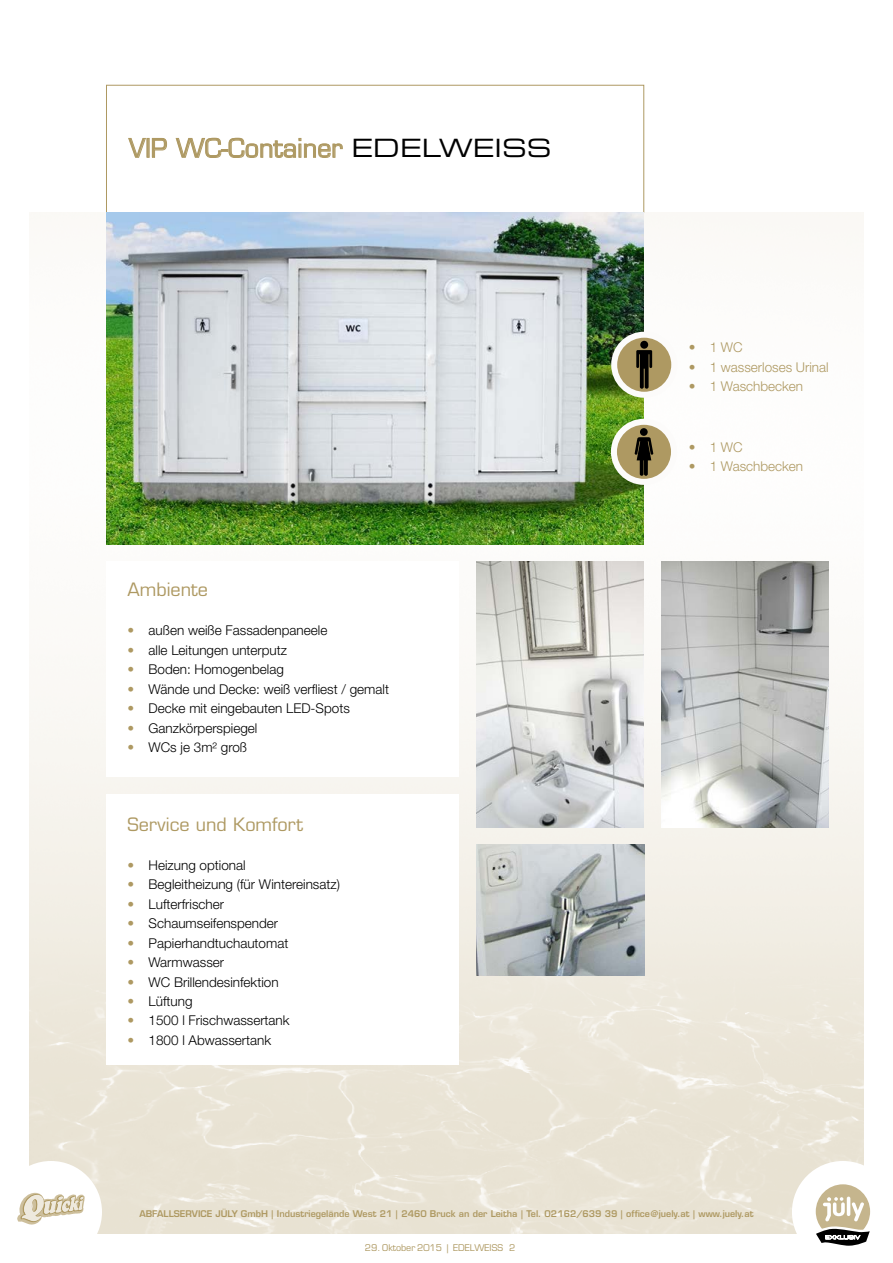
<style>
.page{position:relative;width:893px;height:1263px;background:#fff}
.page>*{position:absolute;margin:0;border:0;box-sizing:border-box;transform-origin:0 0}
.t1{font:25.2px "Eurostile LT Std";color:#ae9962}
.t2{font:18px "Eurostile LT Std";color:#ae9962}
.t3{font:300 13.5px "Helvetica Neue LT Std";color:#000}
.t4{font:300 13.5px "Helvetica Neue LT Std";color:#ae9962}
.t5{font:600 9px "Eurostile LT Std";color:#ae9962}
.t6{font:9px "Eurostile LT Std";color:#ae9962}
.s1{font-family:"Eurostile LT Std Ex 2";color:#000}
.s2{color:#ae9962}
</style>
<div class="page">
<img style="left:30px;top:213px;width:833px;height:1020px">
<div style="left:0;top:1161px;width:102px;height:102px;background:#fff;border-radius:50%"></div>
<svg style="left:792px;top:1161px;width:79px;height:85px"></svg>
<svg style="left:17px;top:1144px;width:70px;height:81px"></svg>
<img style="left:106px;top:213px;width:538px;height:331px">
<div style="left:106px;top:561px;width:353px;height:216px;background:#fff"></div>
<div style="left:106px;top:794px;width:353px;height:270px;background:#fff"></div>
<svg style="left:614px;top:335px;width:60px;height:60px;background:#b8a677"></svg>
<div style="left:611px;top:332px;width:66px;height:66px;border:6px solid #fcfbfa;border-radius:50%"></div>
<svg style="left:636px;top:350px;width:16px;height:39px"></svg>
<div style="left:640px;top:341px;width:8px;height:8px;background:#000;border-radius:50%"></div>
<svg style="left:614px;top:422px;width:60px;height:60px;background:#b9a778"></svg>
<div style="left:611px;top:419px;width:66px;height:66px;border:6px solid #fcfbfa;border-radius:50%"></div>
<div style="left:640px;top:428px;width:8px;height:8px;background:#000;border-radius:50%"></div>
<svg style="left:635px;top:437px;width:18px;height:39px"></svg>
<img style="left:476px;top:561px;width:168px;height:266px">
<img style="left:661px;top:561px;width:168px;height:266px">
<img style="left:476px;top:845px;width:168px;height:131px">
<svg style="left:128px;top:138px;width:39px;height:20px"></svg>
<svg style="left:176px;top:138px;width:167px;height:20px"></svg>
<h1 class="t1" style="left:129px;top:133px;width:424px">VIP WC-Container <span class="s1">EDELWEISS</span></h1>
<h2 class="t2" style="left:128px;top:579px;width:82px">Ambiente</h2>
<p class="t3" style="left:128px;top:622px;width:201px"><span class="s2">•</span> außen weiße Fassadenpaneele</p>
<p class="t3" style="left:128px;top:642px;width:161px"><span class="s2">•</span> alle Leitungen unterputz</p>
<p class="t3" style="left:128px;top:661px;width:158px"><span class="s2">•</span> Boden: Homogenbelag</p>
<p class="t3" style="left:128px;top:681px;width:263px"><span class="s2">•</span> Wände und Decke: weiß verfliest / gemalt</p>
<p class="t3" style="left:128px;top:700px;width:224px"><span class="s2">•</span> Decke mit eingebauten LED-Spots</p>
<p class="t3" style="left:128px;top:720px;width:131px"><span class="s2">•</span> Ganzkörperspiegel</p>
<p class="t3" style="left:128px;top:739px;width:121px"><span class="s2">•</span> WCs je 3m² groß</p>
<h2 class="t2" style="left:128px;top:813px;width:177px">Service und Komfort</h2>
<p class="t3" style="left:128px;top:856px;width:120px"><span class="s2">•</span> Heizung optional</p>
<p class="t3" style="left:128px;top:876px;width:214px"><span class="s2">•</span> Begleitheizung (für Wintereinsatz)</p>
<p class="t3" style="left:128px;top:895px;width:98px"><span class="s2">•</span> Lufterfrischer</p>
<p class="t3" style="left:128px;top:915px;width:152px"><span class="s2">•</span> Schaumseifenspender</p>
<p class="t3" style="left:128px;top:934px;width:162px"><span class="s2">•</span> Papierhandtuchautomat</p>
<p class="t3" style="left:128px;top:954px;width:98px"><span class="s2">•</span> Warmwasser</p>
<p class="t3" style="left:128px;top:973px;width:153px"><span class="s2">•</span> WC Brillendesinfektion</p>
<p class="t3" style="left:128px;top:993px;width:67px"><span class="s2">•</span> Lüftung</p>
<p class="t3" style="left:128px;top:1012px;width:164px"><span class="s2">•</span> 1500 l Frischwassertank</p>
<p class="t3" style="left:128px;top:1032px;width:145px"><span class="s2">•</span> 1800 l Abwassertank</p>
<p class="t4" style="left:689px;top:339px;width:56px">• 1 WC</p>
<p class="t4" style="left:689px;top:359px;width:142px">• 1 wasserloses Urinal</p>
<p class="t4" style="left:689px;top:378px;width:116px">• 1 Waschbecken</p>
<p class="t4" style="left:689px;top:439px;width:56px">• 1 WC</p>
<p class="t4" style="left:689px;top:458px;width:116px">• 1 Waschbecken</p>
<p class="t5" style="left:139px;top:1208px;width:616px">ABFALLSERVICE JÜLY GmbH | Industriegelände West 21 | 2460 Bruck an der Leitha | Tel. 02162/639 39 | office@juely.at | www.juely.at</p>
<p class="t6" style="left:365px;top:1242px;width:152px">29. Oktober 2015 | EDELWEISS 2</p>
</div>
